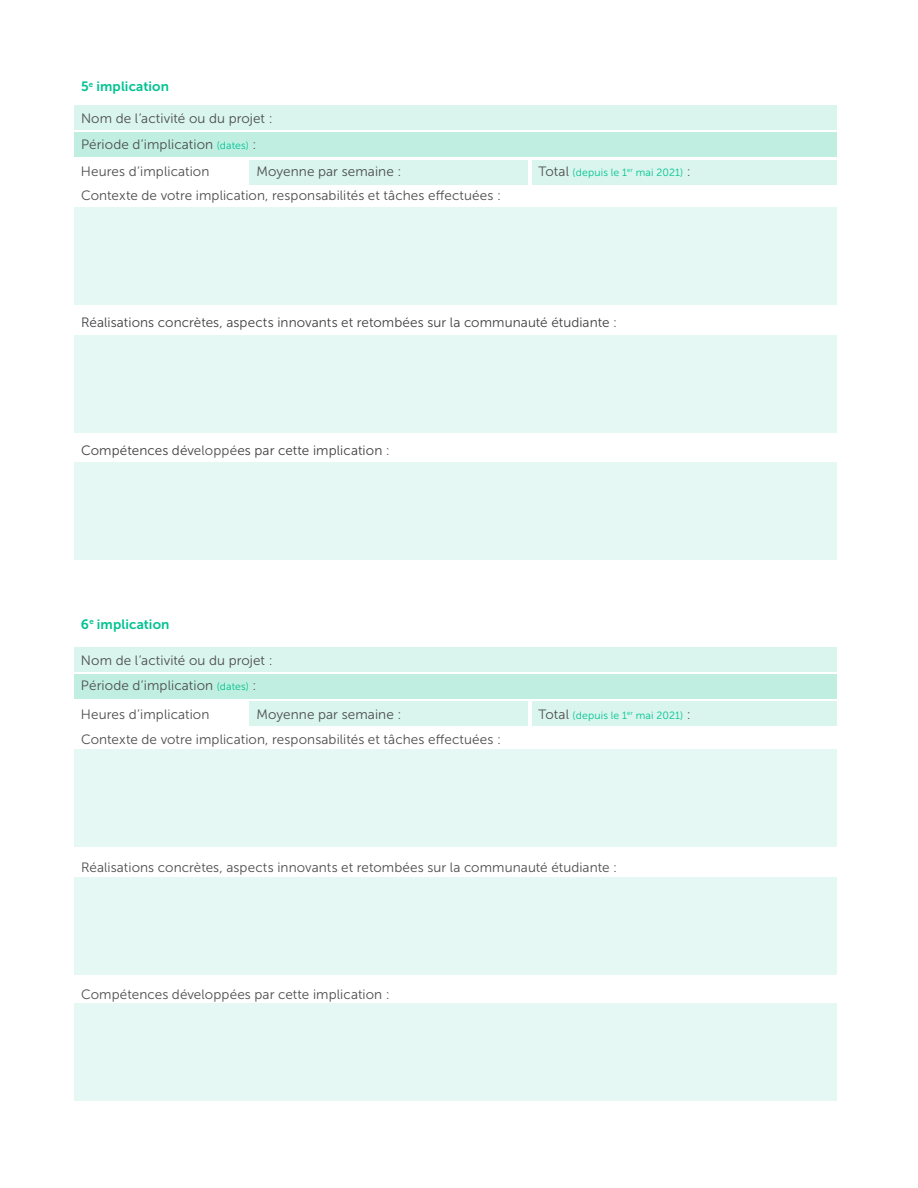
<style>
.page{position:relative;width:918px;height:1188px;background:#fff}
.page>*{position:absolute;margin:0;border:0;box-sizing:border-box;transform-origin:0 0}
.t1{font:13.5px/25.5px "Museo Sans 300";letter-spacing:.005em;color:#4d4d4f}
.t2{font:13.5px "Museo Sans 300";letter-spacing:.005em;color:#414042}
.t3{font:13.5px "Museo Sans 700";letter-spacing:.01em;color:#00c292}
.t4{font:10.5px "Museo Sans 300";letter-spacing:.015em;color:#00c292}
.s1{font-size:10.5px;color:#00c292}
.s2{font-size:13.5px;color:#4d4d4f}
.s3{color:#4d4d4f}
.s4{font-size:10.5px;color:#00c08b}
</style>
<div class="page">
<div style="left:74px;top:207px;width:763px;height:98px;background:#e6f8f3"></div>
<div style="left:74px;top:749px;width:763px;height:97px;background:#e6f8f3"></div>
<div style="left:74px;top:335px;width:763px;height:98px;background:#e6f8f3"></div>
<div style="left:74px;top:877px;width:763px;height:97px;background:#e6f8f3"></div>
<div style="left:74px;top:462px;width:763px;height:97px;background:#e6f8f3"></div>
<div style="left:74px;top:1003px;width:763px;height:98px;background:#e6f8f3"></div>
<div style="left:74px;top:133px;width:763px;height:24px;background:#c0efe2"></div>
<div style="left:74px;top:674px;width:763px;height:25px;background:#c0efe2"></div>
<div style="left:74px;top:105px;width:763px;height:25px;background:#d9f5ed"></div>
<div style="left:74px;top:647px;width:763px;height:24px;background:#d9f5ed"></div>
<div style="left:249px;top:160px;width:279px;height:24px;background:#d9f5ed"></div>
<div style="left:249px;top:702px;width:279px;height:24px;background:#d9f5ed"></div>
<div style="left:532px;top:160px;width:305px;height:24px;background:#d9f5ed"></div>
<div style="left:532px;top:702px;width:305px;height:24px;background:#d9f5ed"></div>
<p class="t3" style="left:81px;top:79px;width:90px">5<sup>e</sup> implication</p>
<p class="t1" style="left:81px;top:106px;width:193px">Nom de l’activité ou du projet :<br>Période d’implication <span class="s1">(dates)</span> :</p>
<p class="t1" style="left:81px;top:159px;width:130px">Heures d’implication</p>
<p class="t1" style="left:256px;top:159px;width:146px">Moyenne par semaine :</p>
<p class="t4" style="left:538px;top:167px;width:154px"><span class="s2">Total</span> (depuis le 1<sup>er</sup> mai 2021) <span class="s2">:</span></p>
<p class="t1" style="left:81px;top:183px;width:421px">Contexte de votre implication, responsabilités et tâches effectuées :</p>
<p class="t2" style="left:81px;top:315px;width:538px">Réalisations concrètes, aspects innovants et retombées sur la communauté étudiante <span class="s3">:</span></p>
<p class="t2" style="left:81px;top:443px;width:310px">Compétences dév<span class="s3">eloppé</span>es par cette implication <span class="s3">:</span></p>
<p class="t3" style="left:81px;top:617px;width:90px">6<sup>e</sup> implication</p>
<p class="t1" style="left:81px;top:647px;width:193px">Nom de l’activité ou du projet :<br>Période d’implication <span class="s4">(dates)</span> :</p>
<p class="t1" style="left:81px;top:701px;width:130px">Heures d’implication</p>
<p class="t1" style="left:256px;top:701px;width:146px">Moyenne par semaine :</p>
<p class="t4" style="left:538px;top:709px;width:154px"><span class="s2">Total</span> (depuis le 1<sup>er</sup> mai 2021) <span class="s2">:</span></p>
<p class="t1" style="left:81px;top:727px;width:421px">Contexte de votre implication, responsabilités et tâches effectuées :</p>
<p class="t1" style="left:81px;top:854px;width:538px">Réalisations concrètes, aspects innovants et retombées sur la communauté étudiante :</p>
<p class="t1" style="left:81px;top:982px;width:310px">Compétences développées par cette implication :</p>
</div>
